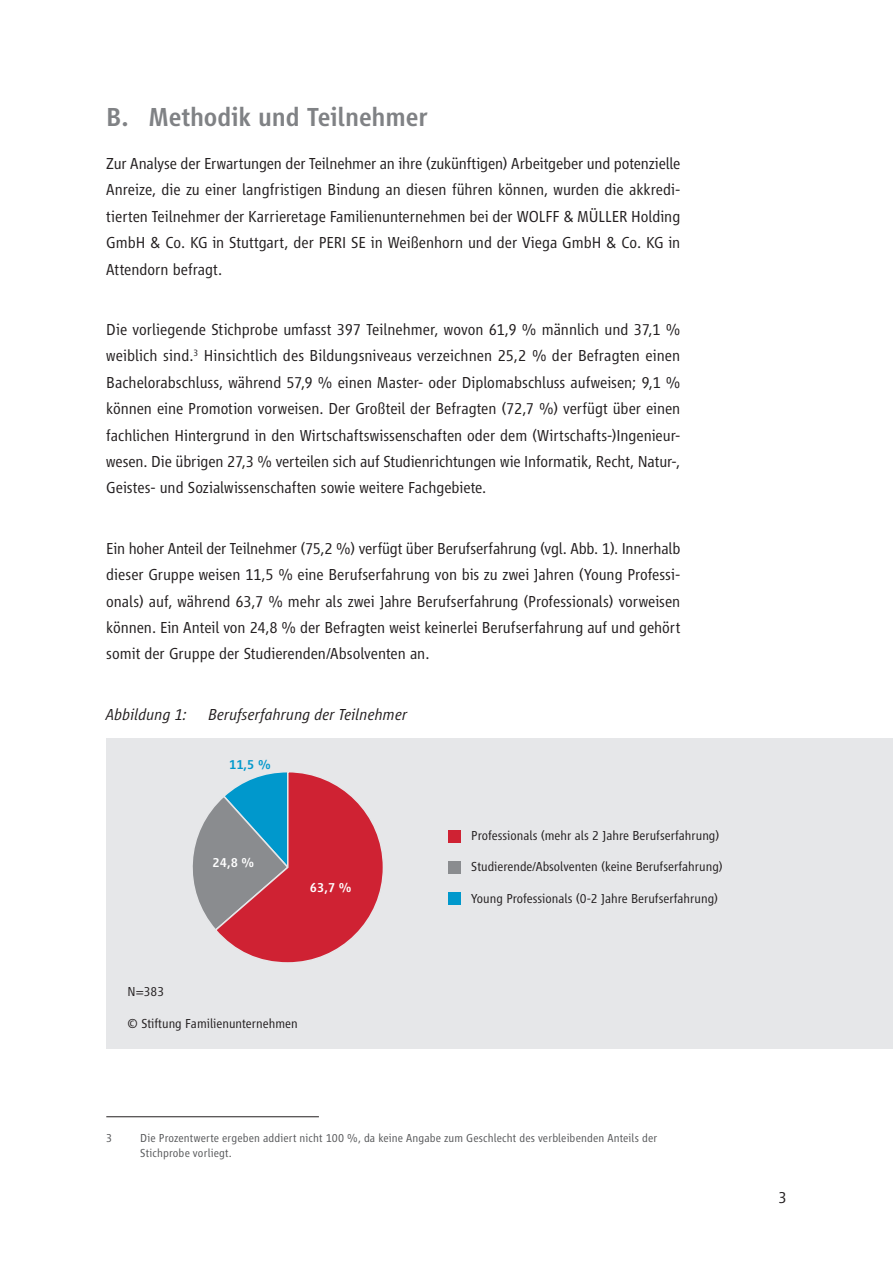
<style>
.page{position:relative;width:893px;height:1263px;background:#fff}
.page>*{position:absolute;margin:0;border:0;box-sizing:border-box;transform-origin:0 0}
.t1{font:500 27px "Vialog LT Std";letter-spacing:-.005em;color:#808285}
.t2{font:300 16.5px/26.4px "Vialog LT Std";letter-spacing:-.005em;color:#231f20;text-align:justify}
.t3{font:italic 300 16.5px "Vialog LT Std";letter-spacing:.005em;color:#231f20}
.t4{font:300 13.5px "Vialog LT Std";color:#231f20}
.t5{font:500 13.5px "Vialog LT Std";color:#fff}
.t6{font:500 13.5px "Vialog LT Std";color:#0098cc}
.t7{font:300 12px/14.4px "Vialog LT Std";letter-spacing:.01em;color:#57585a}
</style>
<div class="page">
<div style="left:106px;top:738px;width:787px;height:311px;background:#e6e7e9"></div>
<svg style="left:192px;top:772px;width:191px;height:191px"></svg>
<div style="left:448px;top:892px;width:13px;height:13px;background:#0098cc"></div>
<div style="left:448px;top:861px;width:13px;height:13px;background:#8a8c8f"></div>
<div style="left:448px;top:830px;width:13px;height:12px;background:#cf2233"></div>
<hr style="left:106px;top:1116px;width:213px;height:1px;background:#231f20">
<h1 class="t1" style="left:106px;top:102px;width:323px">B. Methodik und Teilnehmer</h1>
<p class="t2" style="left:106px;top:150px;width:576px">Zur Analyse der Erwartungen der Teilnehmer an ihre (zukünftigen) Arbeitgeber und potenzielle Anreize, die zu einer langfristigen Bindung an diesen führen können, wurden die akkredi&shy;tierten Teilnehmer der Karrieretage Familienunternehmen bei der WOLFF &amp; MÜLLER Holding GmbH &amp; Co. KG in Stuttgart, der PERI SE in Weißenhorn und der Viega GmbH &amp; Co. KG in Attendorn befragt.</p>
<p class="t2" style="left:106px;top:316px;width:576px">Die vorliegende Stichprobe umfasst 397 Teilnehmer, wovon 61,9 % männlich und 37,1 % weiblich sind.<sup>3</sup> Hinsichtlich des Bildungsniveaus verzeichnen 25,2 % der Befragten einen Bachelorabschluss, während 57,9 % einen Master- oder Diplomabschluss aufweisen; 9,1 % können eine Promotion vorweisen. Der Großteil der Befragten (72,7 %) verfügt über einen fachlichen Hintergrund in den Wirtschaftswissenschaften oder dem (Wirtschafts-)Ingenieur&shy;wesen. Die übrigen 27,3 % verteilen sich auf Studienrichtungen wie Informatik, Recht, Natur-, Geistes- und Sozialwissenschaften sowie weitere Fachgebiete.</p>
<p class="t2" style="left:106px;top:535px;width:576px">Ein hoher Anteil der Teilnehmer (75,2 %) verfügt über Berufserfahrung (vgl. Abb. 1). Innerhalb dieser Gruppe weisen 11,5 % eine Berufserfahrung von bis zu zwei Jahren (Young Professi&shy;onals) auf, während 63,7 % mehr als zwei Jahre Berufserfahrung (Professionals) vorweisen können. Ein Anteil von 24,8 % der Befragten weist keinerlei Berufserfahrung auf und gehört somit der Gruppe der Studierenden/Absolventen an.</p>
<p class="t3" style="left:106px;top:705px;width:82px">Abbildung 1:</p>
<p class="t3" style="left:208px;top:705px;width:200px">Berufserfahrung der Teilnehmer</p>
<p class="t6" style="left:229px;top:757px;width:43px">11,5 %</p>
<p class="t5" style="left:213px;top:855px;width:43px">24,8 %</p>
<p class="t5" style="left:310px;top:880px;width:43px">63,7 %</p>
<p class="t4" style="left:128px;top:984px;width:38px">N=383</p>
<p class="t4" style="left:128px;top:1016px;width:172px">© Stiftung Familienunternehmen</p>
<p class="t4" style="left:471px;top:828px;width:250px">Professionals (mehr als 2 Jahre Berufserfahrung)</p>
<p class="t4" style="left:471px;top:859px;width:253px">Studierende/Absolventen (keine Berufserfahrung)</p>
<p class="t4" style="left:471px;top:891px;width:248px">Young Professionals (0-2 Jahre Berufserfahrung)</p>
<p class="t7" style="left:106px;top:1131px;width:8px">3</p>
<p class="t7" style="left:140px;top:1131px;width:518px">Die Prozentwerte ergeben addiert nicht 100 %, da keine Angabe zum Geschlecht des verbleibenden Anteils der<br>Stichprobe vorliegt.</p>
<p class="t2" style="left:778px;top:1185px;width:10px">3</p>
</div>
